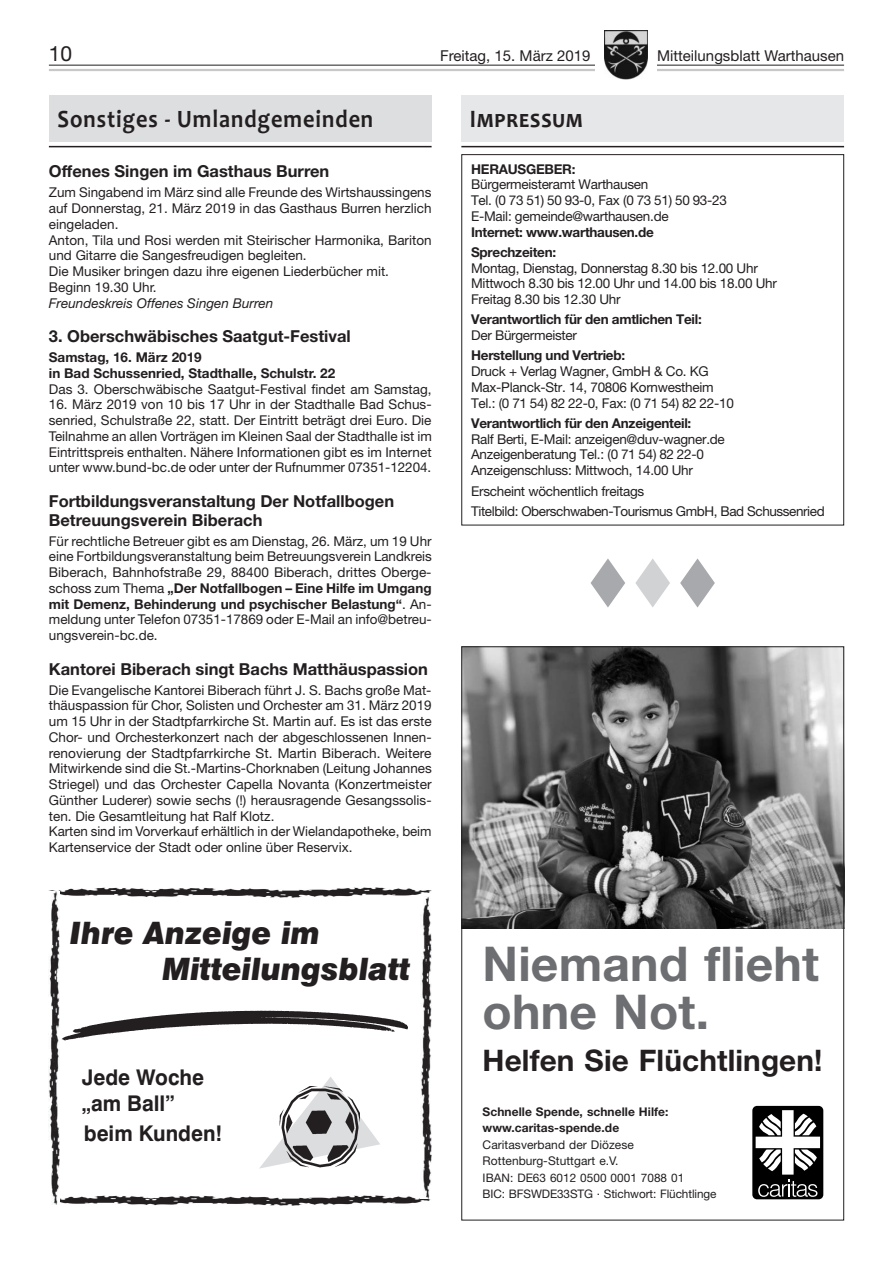
<style>
.page{position:relative;width:893px;height:1263px;background:#fff}
.page>*{position:absolute;margin:0;border:0;box-sizing:border-box;transform-origin:0 0}
.t1{font:700 48px/48px "Helvetica Neue";letter-spacing:.005em;color:#6d6e71}
.t2{font:italic 900 30.9px/35.5px "Swiss 721 BT";color:#231f20}
.t3{font:700 29.7px "Helvetica Neue";letter-spacing:.005em;color:#231f20}
.t4{font:700 25.2px "Candara";letter-spacing:.045em;color:#231f20;scale:.89 1}
.t5{font:700 21.6px/26px "Swiss 721 BT";color:#231f20}
.t6{font:21px "Helvetica Neue LT Std";color:#231f20}
.t7{font:700 16.5px/18.8px "Helvetica Neue LT Std";color:#231f20}
.t8{font:15px "Helvetica Neue LT Std";color:#231f20}
.t9{font:13.5px/15.8px "Helvetica Neue LT Std";color:#231f20}
.t10{font:13.5px/15.8px "Helvetica Neue LT Std";letter-spacing:-.02em;color:#231f20}
.t11{font:700 13.5px/20.2px "Helvetica Neue LT Std";letter-spacing:-.02em;color:#231f20}
.t12{font:13.5px/20.2px "Helvetica Neue LT Std";letter-spacing:-.03em;color:#231f20}
.t13{font:700 13.5px/15.8px "Helvetica Neue LT Std";color:#231f20}
.t14{font:italic 13.5px "Helvetica Neue LT Std";color:#231f20}
.t15{font:700 12px/16.2px "Helvetica Neue";letter-spacing:.005em;color:#231f20}
.t16{font:12px/16.5px "Helvetica Neue";letter-spacing:.005em;color:#231f20}
.t17{font:11.7px/16.6px "Helvetica Neue";letter-spacing:-.01em;color:#231f20}
.s1{font-weight:700}
</style>
<div class="page">
<hr style="left:49px;top:69px;width:795px;height:2px;background:#c7c8ca">
<hr style="left:49px;top:65px;width:795px;height:1px;background:#231f20">
<div style="left:595px;top:30px;width:61px;height:49px;background:#fff"></div>
<img style="left:604px;top:30px;width:44px;height:49px">
<div style="left:49px;top:95px;width:383px;height:47px;background:#dddee0"></div>
<hr style="left:49px;top:146px;width:383px;height:1px;background:#231f20">
<div style="left:461px;top:154px;width:383px;height:371px;border:1px solid #231f20"></div>
<div style="left:461px;top:95px;width:383px;height:47px;background:#e6e7e9"></div>
<hr style="left:461px;top:146px;width:383px;height:1px;background:#231f20">
<img style="left:49px;top:888px;width:382px;height:10px">
<img style="left:55px;top:1195px;width:376px;height:11px">
<img style="left:49px;top:891px;width:10px;height:313px">
<img style="left:421px;top:896px;width:11px;height:302px">
<img style="left:62px;top:1011px;width:346px;height:29px">
<svg style="left:260px;top:1077px;width:120px;height:91px"></svg>
<img style="left:280px;top:1086px;width:80px;height:81px">
<div style="left:752px;top:1106px;width:71px;height:93px;background:#000;border-radius:5px"></div>
<svg style="left:758px;top:1180px;width:59px;height:17px"></svg>
<svg style="left:756px;top:1110px;width:64px;height:64px"></svg>
<img style="left:463px;top:648px;width:379px;height:281px">
<svg style="left:680px;top:558px;width:35px;height:49px"></svg>
<svg style="left:635px;top:559px;width:35px;height:48px"></svg>
<svg style="left:591px;top:558px;width:34px;height:49px"></svg>
<h3 class="t6" style="left:49px;top:41px;width:25px">10</h3>
<p class="t8" style="left:440px;top:46px;width:152px">Freitag, 15. März 2019</p>
<p class="t8" style="left:657px;top:46px;width:188px">Mitteilungsblatt Warthausen</p>
<h3 class="t4" style="left:57px;top:103px;width:356px">Sonstiges - Umlandgemeinden</h3>
<p class="t7" style="left:49px;top:162px;width:282px">Offenes Singen im Gasthaus Burren</p>
<p class="t9" style="left:49px;top:184px;width:384px">Zum Singabend im März sind alle Freunde des Wirtshaussingens auf Donnerstag, 21. März 2019 in das Gasthaus Burren herzlich eingeladen.<br>Anton, Tila und Rosi werden mit Steirischer Harmonika, Bariton und Gitarre die Sangesfreudigen begleiten.<br>Die Musiker bringen dazu ihre eigenen Liederbücher mit.<br>Beginn 19.30 Uhr.</p>
<p class="t14" style="left:49px;top:295px;width:226px">Freundeskreis Offenes Singen Burren</p>
<p class="t7" style="left:49px;top:326px;width:303px">3. Oberschwäbisches Saatgut-Festival</p>
<p class="t13" style="left:49px;top:349px;width:288px">Samstag, 16. März 2019<br>in Bad Schussenried, Stadthalle, Schulstr. 22</p>
<p class="t9" style="left:49px;top:381px;width:384px">Das 3. Oberschwäbische Saatgut-Festival findet am Samstag,</p>
<p class="t9" style="left:49px;top:396px;width:384px;text-align:justify">16. März 2019 von 10 bis 17 Uhr in der Stadthalle Bad Schus&shy;senried, Schulstraße 22, statt. Der Eintritt beträgt drei Euro. Die Teilnahme an allen Vorträgen im Kleinen Saal der Stadthalle ist im Eintrittspreis enthalten. Nähere Informationen gibt es im Internet unter www.bund-bc.de oder unter der Rufnummer 07351-12204.</p>
<p class="t7" style="left:49px;top:491px;width:347px">Fortbildungsveranstaltung Der Notfallbogen<br>Betreuungsverein Biberach</p>
<p class="t9" style="left:49px;top:533px;width:384px;text-align:justify">Für rechtliche Betreuer gibt es am Dienstag, 26. März, um 19 Uhr eine Fortbildungsveranstaltung beim Betreuungsverein Landkreis Biberach, Bahnhofstraße 29, 88400 Biberach, drittes Oberge&shy;schoss zum Thema <span class="s1">„Der Notfallbogen – Eine Hilfe im Umgang mit Demenz, Behinderung und psychischer Belastung“</span>. An&shy;meldung unter Telefon 07351-17869 oder E-Mail an info@betreu&shy;ungsverein-bc.de.</p>
<p class="t7" style="left:49px;top:659px;width:381px">Kantorei Biberach singt Bachs Matthäuspassion</p>
<p class="t9" style="left:49px;top:682px;width:384px">Die Evangelische Kantorei Biberach führt J. S. Bachs große Mat&shy;thäuspassion für Chor, Solisten und Orchester am 31. März 2019 um 15 Uhr in der Stadtpfarrkirche St. Martin auf. Es ist das erste Chor- und Orchesterkonzert nach der abgeschlossenen Innen&shy;renovierung der Stadtpfarrkirche St. Martin Biberach. Weitere Mitwirkende sind die St.-Martins-Chorknaben (Leitung Johannes Striegel) und das Orchester Capella Novanta (Konzertmeister Günther Luderer) sowie sechs (!) herausragende Gesangssolis&shy;ten. Die Gesamtleitung hat Ralf Klotz.<br>Karten sind im Vorverkauf erhältlich in der Wielandapotheke, beim Kartenservice der Stadt oder online über Reservix.</p>
<h2 class="t2" style="left:162px;top:915px;width:250px;text-indent:-92px">Ihre Anzeige im<br>Mitteilungsblatt</h2>
<h3 class="t5" style="left:82px;top:1064px;width:124px">Jede Woche „am Ball”</h3>
<h3 class="t5" style="left:84px;top:1120px;width:140px">beim Kunden!</h3>
<h3 class="t4" style="left:470px;top:103px;width:128px">Impressum</h3>
<p class="t11" style="left:471px;top:158px;width:106px">HERAUSGEBER:</p>
<p class="t10" style="left:471px;top:177px;width:257px">Bürgermeisteramt Warthausen<br>Tel. (0 73 51) 50 93-0, Fax (0 73 51) 50 93-23<br>E-Mail: gemeinde@warthausen.de</p>
<p class="t11" style="left:471px;top:221px;width:184px">Internet: www.warthausen.de<br>Sprechzeiten:</p>
<p class="t10" style="left:471px;top:260px;width:307px">Montag, Dienstag, Donnerstag 8.30 bis 12.00 Uhr<br>Mittwoch 8.30 bis 12.00 Uhr und 14.00 bis 18.00 Uhr<br>Freitag 8.30 bis 12.30 Uhr</p>
<p class="t11" style="left:471px;top:309px;width:232px">Verantwortlich für den amtlichen Teil:</p>
<p class="t10" style="left:471px;top:327px;width:107px">Der Bürgermeister</p>
<p class="t11" style="left:471px;top:345px;width:156px">Herstellung und Vertrieb:</p>
<p class="t10" style="left:471px;top:363px;width:264px">Druck + Verlag Wagner, GmbH &amp; Co. KG<br>Max-Planck-Str. 14, 70806 Kornwestheim<br>Tel.: (0 71 54) 82 22-0, Fax: (0 71 54) 82 22-10</p>
<p class="t11" style="left:471px;top:413px;width:222px">Verantwortlich für den Anzeigenteil:</p>
<p class="t10" style="left:471px;top:431px;width:255px">Ralf Berti, E-Mail: anzeigen@duv-wagner.de<br>Anzeigenberatung Tel.: (0 71 54) 82 22-0<br>Anzeigenschluss: Mittwoch, 14.00 Uhr</p>
<p class="t12" style="left:471px;top:480px;width:355px">Erscheint wöchentlich freitags<br>Titelbild: Oberschwaben-Tourismus GmbH, Bad Schussenried</p>
<h1 class="t1" style="left:483px;top:938px;width:338px">Niemand flieht ohne Not.</h1>
<h3 class="t3" style="left:483px;top:1042px;width:341px">Helfen Sie Flüchtlingen!</h3>
<p class="t15" style="left:483px;top:1103px;width:187px">Schnelle Spende, schnelle Hilfe: www.caritas-spende.de</p>
<p class="t16" style="left:483px;top:1136px;width:153px">Caritasverband der Diözese<br>Rottenburg-Stuttgart e.V.</p>
<p class="t17" style="left:483px;top:1169px;width:235px">IBAN: DE63 6012 0500 0001 7088 01<br>BIC: BFSWDE33STG . Stichwort: Flüchtlinge</p>
</div>
